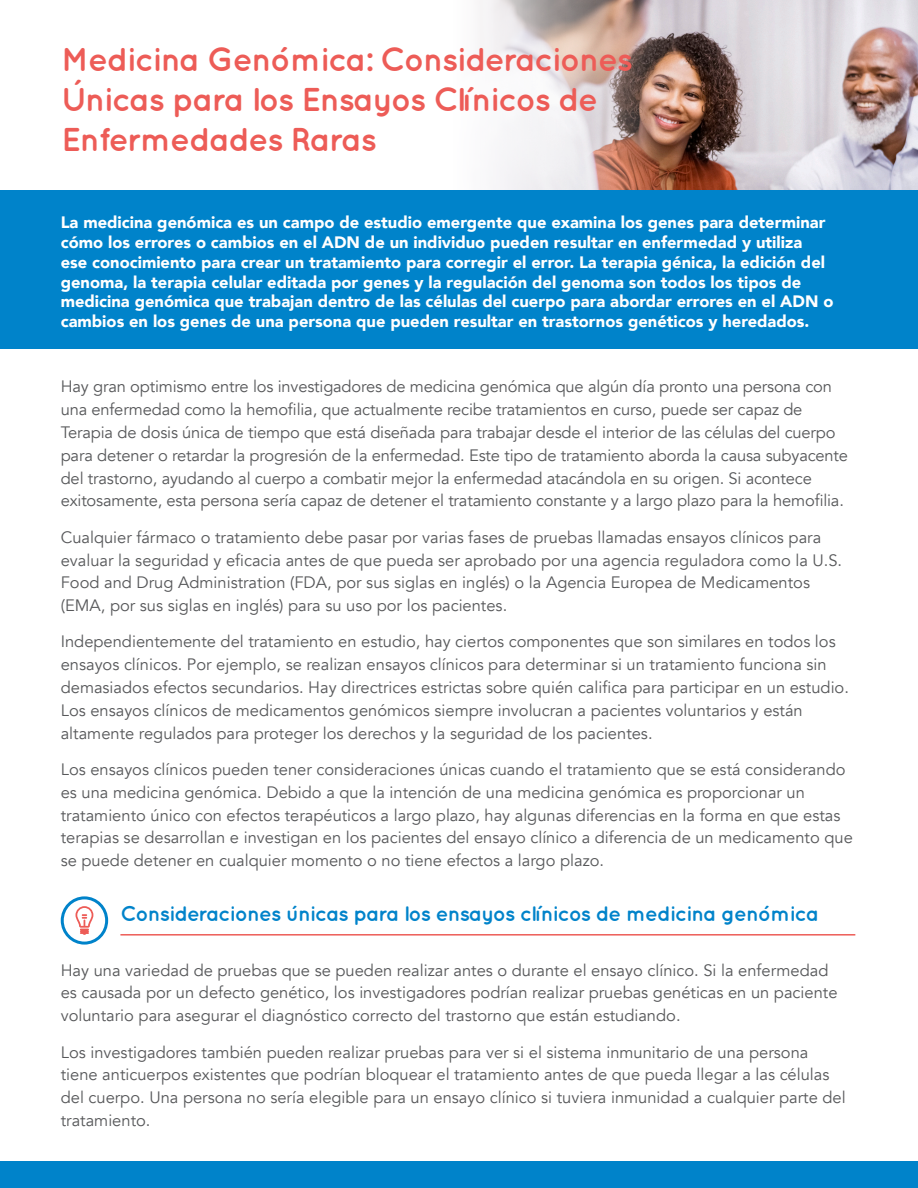
<style>
.page{position:relative;width:918px;height:1188px;background:#fff}
.page>*{position:absolute;margin:0;border:0;box-sizing:border-box;transform-origin:0 0}
.t1{font:700 33px/39.6px "Quicksand";letter-spacing:-.04em;color:#ed5c57}
.t2{font:700 21px "Quicksand";letter-spacing:-.04em;color:#0083ca}
.t3{font:16.5px/22.8px "Avenir";color:#57585a}
.t4{font:900 16.5px/19.8px "Avenir";color:#fff}
</style>
<div class="page">
<div style="left:0;top:190px;width:918px;height:159px;background:#0083ca"></div>
<img style="left:479px;top:0;width:439px;height:190px">
<hr style="left:120px;top:934px;width:735px;height:2px;background:#ed5c57">
<div style="left:61px;top:896px;width:47px;height:49px;border:3px solid #0083ca;border-radius:50%"></div>
<svg style="left:75px;top:906px;width:18px;height:29px"></svg>
<div style="left:0;top:1161px;width:918px;height:27px;background:#0083ca"></div>
<p class="t1" style="left:62px;top:39px;width:573px">Medicina Genómica: Consideraciones<br>Únicas para los Ensayos Clínicos de<br>Enfermedades Raras</p>
<p class="t4" style="left:61px;top:212px;width:774px">La medicina genómica es un campo de estudio emergente que examina los genes para determinar cómo los errores o cambios en el ADN de un individuo pueden resultar en enfermedad y utiliza<br>ese conocimiento para crear un tratamiento para corregir el error. La terapia génica, la edición del genoma, la terapia celular editada por genes y la regulación del genoma son todos los tipos de medicina genómica que trabajan dentro de las células del cuerpo para abordar errores en el ADN o cambios en los genes de una persona que pueden resultar en trastornos genéticos y heredados.</p>
<p class="t3" style="left:61px;top:376px;width:789px">Hay gran optimismo entre los investigadores de medicina genómica que algún día pronto una persona con una enfermedad como la hemofilia, que actualmente recibe tratamientos en curso, puede ser capaz de Terapia de dosis única de tiempo que está diseñada para trabajar desde el interior de las células del cuerpo para detener o retardar la progresión de la enfermedad. Este tipo de tratamiento aborda la causa subyacente del trastorno, ayudando al cuerpo a combatir mejor la enfermedad atacándola en su origen. Si acontece exitosamente, esta persona sería capaz de detener el tratamiento constante y a largo plazo para la hemofilia.</p>
<p class="t3" style="left:61px;top:526px;width:783px">Cualquier fármaco o tratamiento debe pasar por varias fases de pruebas llamadas ensayos clínicos para evaluar la seguridad y eficacia antes de que pueda ser aprobado por una agencia reguladora como la U.S.<br>Food and Drug Administration (FDA, por sus siglas en inglés) o la Agencia Europea de Medicamentos (EMA, por sus siglas en inglés) para su uso por los pacientes.</p>
<p class="t3" style="left:61px;top:631px;width:790px">Independientemente del tratamiento en estudio, hay ciertos componentes que son similares en todos los ensayos clínicos. Por ejemplo, se realizan ensayos clínicos para determinar si un tratamiento funciona sin demasiados efectos secundarios. Hay directrices estrictas sobre quién califica para participar en un estudio.<br>Los ensayos clínicos de medicamentos genómicos siempre involucran a pacientes voluntarios y están altamente regulados para proteger los derechos y la seguridad de los pacientes.</p>
<p class="t3" style="left:61px;top:758px;width:794px">Los ensayos clínicos pueden tener consideraciones únicas cuando el tratamiento que se está considerando es una medicina genómica. Debido a que la intención de una medicina genómica es proporcionar un tratamiento único con efectos terapéuticos a largo plazo, hay algunas diferencias en la forma en que estas terapias se desarrollan e investigan en los pacientes del ensayo clínico a diferencia de un medicamento que se puede detener en cualquier momento o no tiene efectos a largo plazo.</p>
<p class="t2" style="left:120px;top:901px;width:700px">Consideraciones únicas para los ensayos clínicos de medicina genómica</p>
<p class="t3" style="left:61px;top:959px;width:778px">Hay una variedad de pruebas que se pueden realizar antes o durante el ensayo clínico. Si la enfermedad es causada por un defecto genético, los investigadores podrían realizar pruebas genéticas en un paciente voluntario para asegurar el diagnóstico correcto del trastorno que están estudiando.</p>
<p class="t3" style="left:61px;top:1041px;width:787px">Los investigadores también pueden realizar pruebas para ver si el sistema inmunitario de una persona tiene anticuerpos existentes que podrían bloquear el tratamiento antes de que pueda llegar a las células del cuerpo. Una persona no sería elegible para un ensayo clínico si tuviera inmunidad a cualquier parte del tratamiento.</p>
</div>
